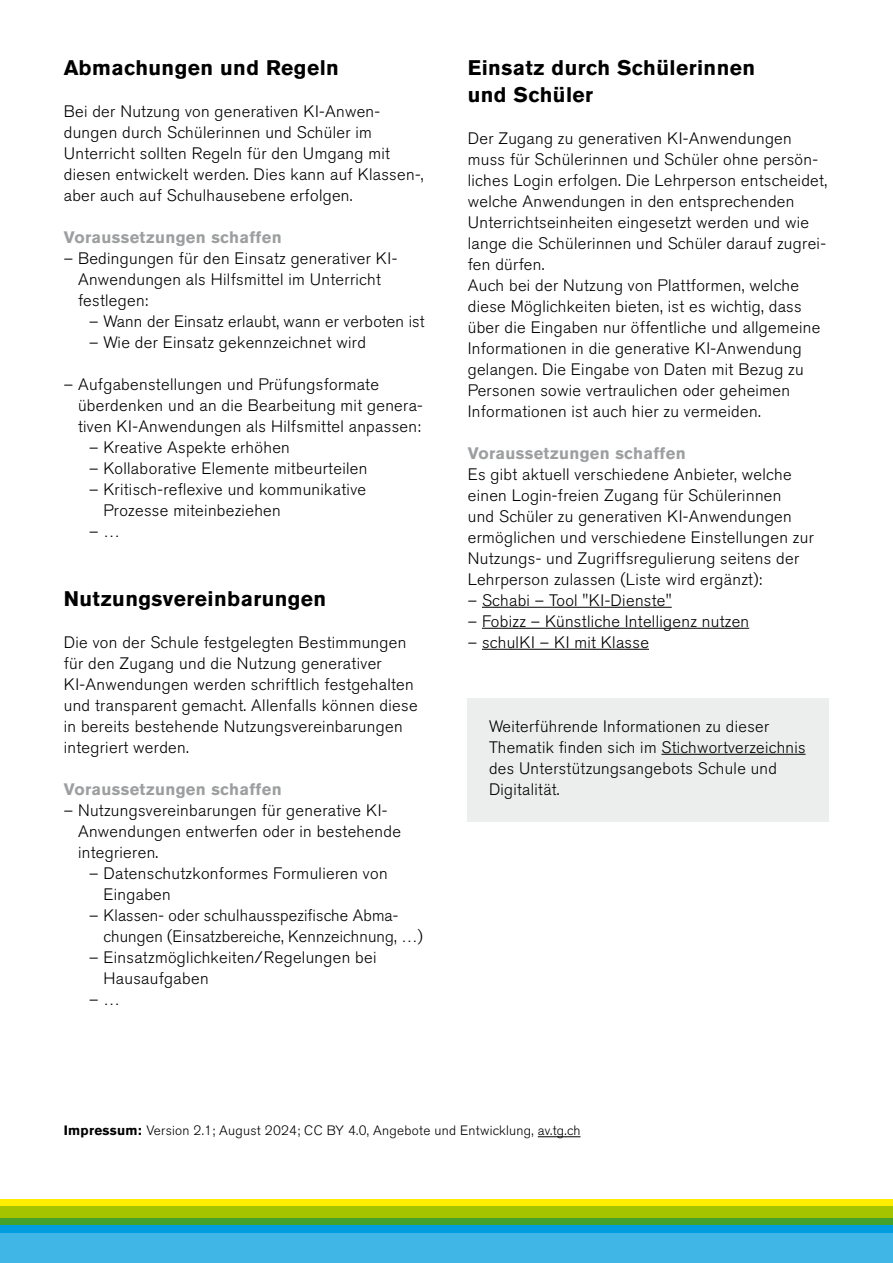
<style>
.page{position:relative;width:893px;height:1263px;background:#fff}
.page>*{position:absolute;margin:0;border:0;box-sizing:border-box;transform-origin:0 0}
.t1{font:700 21px/26.2px "Akzidenz Grotesk BQ";letter-spacing:.02em;color:#000}
.t2{font:300 16.5px/21px "Akzidenz Grotesk BQ";letter-spacing:.02em;color:#000}
.t3{font:700 16.5px "Akzidenz Grotesk BQ";letter-spacing:.02em;color:#9c9e9f}
.t4{font:300 13.5px "Akzidenz Grotesk BQ";letter-spacing:.02em;color:#000}
.s1{font-weight:700}
</style>
<div class="page">
<div style="left:468px;top:699px;width:361px;height:123px;background:#eceded"></div>
<hr style="left:482px;top:607px;width:190px;height:1px;background:#000">
<hr style="left:482px;top:628px;width:267px;height:1px;background:#000">
<hr style="left:482px;top:649px;width:167px;height:1px;background:#000">
<hr style="left:661px;top:754px;width:145px;height:1px;background:#000">
<div style="left:0;top:1233px;width:893px;height:30px;background:#40b6e7"></div>
<div style="left:0;top:1199px;width:893px;height:7px;background:#ffed00"></div>
<div style="left:0;top:1218px;width:893px;height:7px;background:#44a12b"></div>
<div style="left:0;top:1206px;width:893px;height:12px;background:#a4c400"></div>
<div style="left:0;top:1225px;width:893px;height:8px;background:#009ee0"></div>
<hr style="left:538px;top:1136px;width:42px;height:1px;background:#000">
<p class="t1" style="left:64px;top:55px;width:277px">Abmachungen und Regeln</p>
<p class="t2" style="left:64px;top:101px;width:361px">Bei der Nutzung von generativen KI-Anwen&shy;dungen durch Schülerinnen und Schüler im Unterricht sollten Regeln für den Umgang mit diesen entwickelt werden. Dies kann auf Klassen-, aber auch auf Schulhausebene erfolgen.</p>
<p class="t3" style="left:64px;top:228px;width:219px">Voraussetzungen schaffen</p>
<p class="t2" style="left:78px;top:248px;width:321px;text-indent:-14px">– Bedingungen für den Einsatz generativer KI-<br>Anwendungen als Hilfsmittel im Unterricht festlegen:</p>
<p class="t2" style="left:89px;top:311px;width:337px">– Wann der Einsatz erlaubt, wann er verboten ist</p>
<p class="t2" style="left:89px;top:332px;width:278px">– Wie der Einsatz gekennzeichnet wird</p>
<p class="t2" style="left:78px;top:374px;width:346px;text-indent:-14px">– Aufgabenstellungen und Prüfungsformate überdenken und an die Bearbeitung mit genera&shy;tiven KI-Anwendungen als Hilfsmittel anpassen:</p>
<p class="t2" style="left:89px;top:437px;width:202px">– Kreative Aspekte erhöhen</p>
<p class="t2" style="left:89px;top:458px;width:280px">– Kollaborative Elemente mitbeurteilen</p>
<p class="t2" style="left:104px;top:479px;width:264px;text-indent:-14px">– Kritisch-reflexive und kommunikative<br>Prozesse miteinbeziehen</p>
<p class="t2" style="left:89px;top:521px;width:32px">– …</p>
<p class="t1" style="left:64px;top:585px;width:264px">Nutzungsvereinbarungen</p>
<p class="t2" style="left:64px;top:632px;width:355px">Die von der Schule festgelegten Bestimmungen für den Zugang und die Nutzung generativer KI-Anwendungen werden schriftlich festgehalten und transparent gemacht. Allenfalls können diese in bereits bestehende Nutzungsvereinbarungen integriert werden.</p>
<p class="t3" style="left:64px;top:779px;width:219px">Voraussetzungen schaffen</p>
<p class="t2" style="left:78px;top:800px;width:324px;text-indent:-14px">– Nutzungsvereinbarungen für generative KI-<br>Anwendungen entwerfen oder in bestehende integrieren.</p>
<p class="t2" style="left:104px;top:863px;width:286px;text-indent:-14px">– Datenschutzkonformes Formulieren von<br>Eingaben</p>
<p class="t2" style="left:104px;top:905px;width:321px;text-indent:-14px">– Klassen- oder schulhausspezifische Abma&shy;chungen (Einsatzbereiche, Kennzeichnung, …)</p>
<p class="t2" style="left:104px;top:947px;width:274px;text-indent:-14px">– Einsatzmöglichkeiten/Regelungen bei<br>Hausaufgaben</p>
<p class="t2" style="left:89px;top:989px;width:32px">– …</p>
<p class="t1" style="left:468px;top:55px;width:289px">Einsatz durch Schülerinnen und Schüler</p>
<p class="t2" style="left:468px;top:128px;width:361px">Der Zugang zu generativen KI-Anwendungen muss für Schülerinnen und Schüler ohne persön&shy;liches Login erfolgen. Die Lehrperson entscheidet, welche Anwendungen in den entsprechenden Unterrichtseinheiten eingesetzt werden und wie lange die Schülerinnen und Schüler darauf zugrei&shy;fen dürfen.<br>Auch bei der Nutzung von Plattformen, welche diese Möglichkeiten bieten, ist es wichtig, dass über die Eingaben nur öffentliche und allgemeine Informationen in die generative KI-Anwendung gelangen. Die Eingabe von Daten mit Bezug zu Personen sowie vertraulichen oder geheimen Informationen ist auch hier zu vermeiden.</p>
<p class="t3" style="left:468px;top:443px;width:219px">Voraussetzungen schaffen</p>
<p class="t2" style="left:468px;top:464px;width:348px">Es gibt aktuell verschiedene Anbieter, welche einen Login-freien Zugang für Schülerinnen<br>und Schüler zu generativen KI-Anwendungen ermöglichen und verschiedene Einstellungen zur Nutzungs- und Zugriffsregulierung seitens der Lehrperson zulassen (Liste wird ergänzt):</p>
<p class="t2" style="left:468px;top:590px;width:206px">– Schabi – Tool "KI-Dienste"</p>
<p class="t2" style="left:468px;top:611px;width:283px">– Fobizz – Künstliche Intelligenz nutzen</p>
<p class="t2" style="left:468px;top:632px;width:183px">– schulKI – KI mit Klasse</p>
<p class="t2" style="left:489px;top:716px;width:318px">Weiterführende Informationen zu dieser Thematik finden sich im Stichwortverzeichnis des Unterstützungsangebots Schule und Digitalität.</p>
<p class="t4" style="left:64px;top:1123px;width:518px"><span class="s1">Impressum:</span> Version 2.1; August 2024; CC BY 4.0, Angebote und Entwicklung, av.tg.ch</p>
</div>
